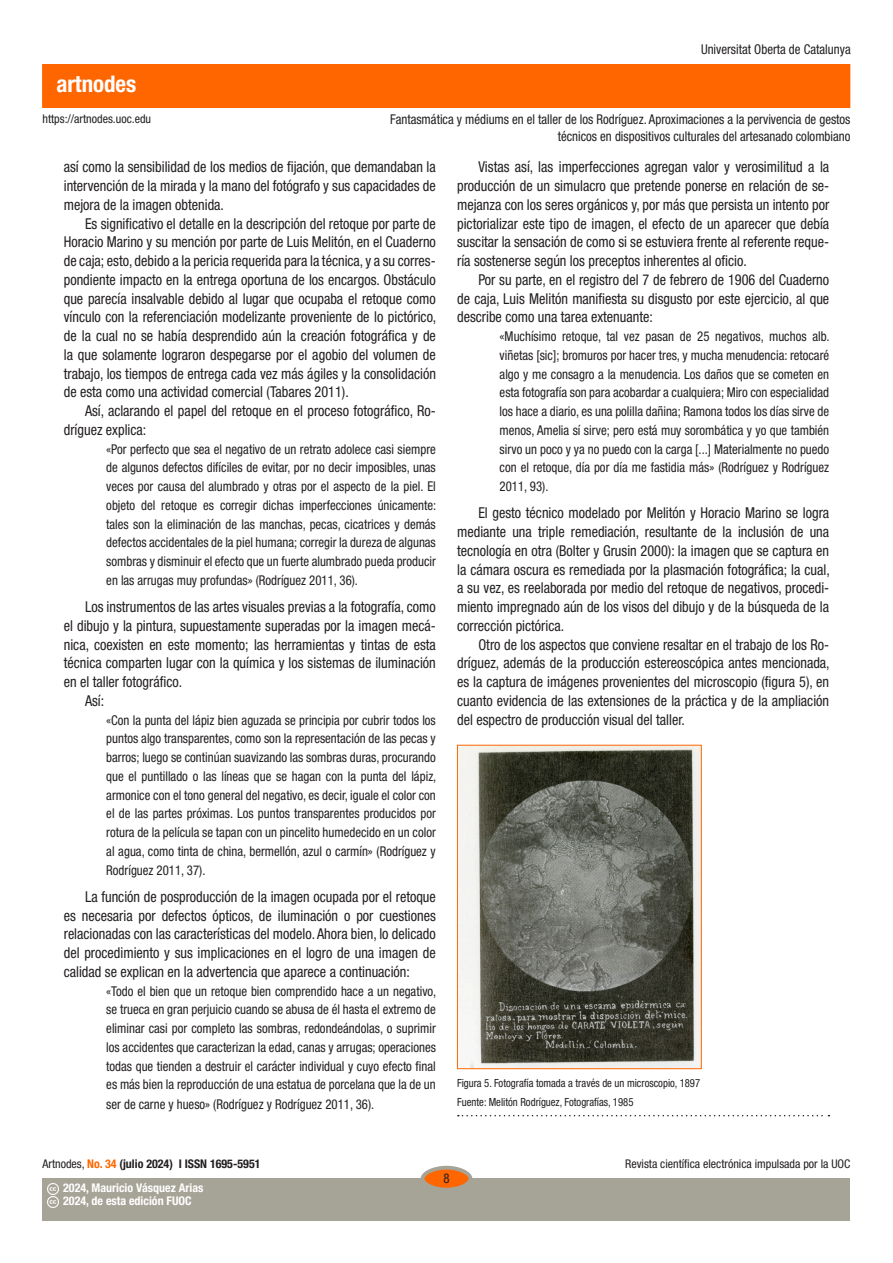
<style>
.page{position:relative;width:893px;height:1263px;background:#fff}
.page>*{position:absolute;margin:0;border:0;box-sizing:border-box;transform-origin:0 0}
.t1{font:700 condensed 22.95px "Helvetica Neue LT Std";color:#fff}
._02_texto_base{font:condensed 15px/18.8px "Helvetica Neue LT Std";color:#231f20;text-align:justify;scale:.95 1}
._02_texto_base_entrado{font:condensed 13.5px/18.8px "Helvetica Neue LT Std";color:#231f20;text-align:justify;scale:.95 1}
.t2{font:condensed 12px "Helvetica Neue LT Std";color:#231f20}
.t3{font:700 condensed 12px/13.5px "Helvetica Neue LT Std";color:#fff}
.t4{font:700 condensed 12px "Helvetica Neue LT Std";color:#231f20}
.titulo_figura{font:condensed 11.25px/19.5px "Helvetica Neue LT Std";color:#231f20;scale:.95 1}
.s1{font-weight:400}
.s2{color:#f60}
</style>
<div class="page">
<div style="left:43px;top:65px;width:807px;height:42px;background:#f60"></div>
<div style="left:43px;top:1178px;width:807px;height:42px;background:#a6a397"></div>
<div style="left:422px;top:1168px;width:48px;height:21px;background:#f60;border-radius:50%"></div>
<div style="left:421px;top:1166px;width:51px;height:25px;border:4px solid #a6a397;border-radius:50%"></div>
<svg style="left:47px;top:1183px;width:11px;height:25px"></svg>
<svg style="left:458px;top:1115px;width:371px;height:1px"></svg>
<img style="left:459px;top:747px;width:241px;height:320px">
<div style="left:457px;top:745px;width:245px;height:324px;border:1px solid #f60"></div>
<h1 class="t1" style="left:56px;top:69px;width:81px">artnodes</h1>
<p class="_02_texto_base_entrado" style="left:701px;top:40px;width:159px">Universitat Oberta de Catalunya</p>
<p class="_02_texto_base_entrado" style="left:390px;top:111px;width:486px;line-height:16.2px;text-align:right">Fantasmática y médiums en el taller de los Rodríguez. Aproximaciones a la pervivencia de gestos técnicos en dispositivos culturales del artesanado colombiano</p>
<p class="_02_texto_base" style="left:64px;top:158px;width:393px">así como la sensibilidad de los medios de fijación, que demandaban la intervención de la mirada y la mano del fotógrafo y sus capacidades de mejora de la imagen obtenida.</p>
<p class="_02_texto_base" style="left:64px;top:214px;width:394px;text-indent:21px">Es significativo el detalle en la descripción del retoque por parte de Horacio Marino y su mención por parte de Luis Melitón, en el Cuaderno de caja; esto, debido a la pericia requerida para la técnica, y a su corres&shy;pondiente impacto en la entrega oportuna de los encargos. Obstáculo que parecía insalvable debido al lugar que ocupaba el retoque como vínculo con la referenciación modelizante proveniente de lo pictórico, de la cual no se había desprendido aún la creación fotográfica y de la que solamente lograron despegarse por el agobio del volumen de trabajo, los tiempos de entrega cada vez más ágiles y la consolidación de esta como una actividad comercial (Tabares 2011).</p>
<p class="_02_texto_base" style="left:64px;top:401px;width:393px;text-indent:21px">Así, aclarando el papel del retoque en el proceso fotográfico, Ro&shy;dríguez explica:</p>
<h2 class="_02_texto_base_entrado" style="left:106px;top:439px;width:349px">«Por perfecto que sea el negativo de un retrato adolece casi siempre de algunos defectos difíciles de evitar, por no decir imposibles, unas veces por causa del alumbrado y otras por el aspecto de la piel. El objeto del retoque es corregir dichas imperfecciones únicamente: tales son la eliminación de las manchas, pecas, cicatrices y demás defectos accidentales de la piel humana; corregir la dureza de algunas sombras y disminuir el efecto que un fuerte alumbrado pueda producir en las arrugas muy profundas» (Rodríguez 2011, 36).</h2>
<p class="_02_texto_base" style="left:64px;top:597px;width:393px;text-indent:21px">Los instrumentos de las artes visuales previas a la fotografía, como el dibujo y la pintura, supuestamente superadas por la imagen mecá&shy;nica, coexisten en este momento; las herramientas y tintas de esta técnica comparten lugar con la química y los sistemas de iluminación en el taller fotográfico.</p>
<p class="_02_texto_base" style="left:85px;top:691px;width:22px">Así:</p>
<h2 class="_02_texto_base_entrado" style="left:106px;top:710px;width:349px">«Con la punta del lápiz bien aguzada se principia por cubrir todos los puntos algo transparentes, como son la representación de las pecas y barros; luego se continúan suavizando las sombras duras, procurando que el puntillado o las líneas que se hagan con la punta del lápiz, armonice con el tono general del negativo, es decir, iguale el color con el de las partes próximas. Los puntos transparentes producidos por rotura de la película se tapan con un pincelito humedecido en un color al agua, como tinta de china, bermellón, azul o carmín» (Rodríguez y Rodríguez 2011, 37).</h2>
<p class="_02_texto_base" style="left:64px;top:887px;width:393px;text-indent:21px">La función de posproducción de la imagen ocupada por el retoque es necesaria por defectos ópticos, de iluminación o por cuestiones relacionadas con las características del modelo. Ahora bien, lo delicado del procedimiento y sus implicaciones en el logro de una imagen de calidad se explican en la advertencia que aparece a continuación:</p>
<h2 class="_02_texto_base_entrado" style="left:106px;top:981px;width:349px">«Todo el bien que un retoque bien comprendido hace a un negativo, se trueca en gran perjuicio cuando se abusa de él hasta el extremo de eliminar casi por completo las sombras, redondeándolas, o suprimir los accidentes que caracterizan la edad, canas y arrugas; operaciones todas que tienden a destruir el carácter individual y cuyo efecto final es más bien la reproducción de una estatua de porcelana que la de un ser de carne y hueso» (Rodríguez y Rodríguez 2011, 36).</h2>
<p class="t2" style="left:43px;top:112px;width:110px">https://artnodes.uoc.edu</p>
<p class="_02_texto_base" style="left:457px;top:158px;width:393px;text-indent:21px">Vistas así, las imperfecciones agregan valor y verosimilitud a la producción de un simulacro que pretende ponerse en relación de se&shy;mejanza con los seres orgánicos y, por más que persista un intento por pictorializar este tipo de imagen, el efecto de un aparecer que debía suscitar la sensación de como si se estuviera frente al referente reque&shy;ría sostenerse según los preceptos inherentes al oficio.</p>
<p class="_02_texto_base" style="left:457px;top:270px;width:393px;text-indent:21px">Por su parte, en el registro del 7 de febrero de 1906 del Cuaderno de caja, Luis Melitón manifiesta su disgusto por este ejercicio, al que describe como una tarea extenuante:</p>
<h2 class="_02_texto_base_entrado" style="left:500px;top:327px;width:349px">«Muchísimo retoque, tal vez pasan de 25 negativos, muchos alb. viñetas [sic]; bromuros por hacer tres, y mucha menudencia: retocaré algo y me consagro a la menudencia. Los daños que se cometen en esta fotografía son para acobardar a cualquiera; Miro con especialidad los hace a diario, es una polilla dañina; Ramona todos los días sirve de menos, Amelia sí sirve; pero está muy sorombática y yo que también sirvo un poco y ya no puedo con la carga [...] Materialmente no puedo con el retoque, día por día me fastidia más» (Rodríguez y Rodríguez 2011, 93).</h2>
<p class="_02_texto_base" style="left:457px;top:504px;width:394px;text-indent:21px">El gesto técnico modelado por Melitón y Horacio Marino se logra mediante una triple remediación, resultante de la inclusión de una tecnología en otra (Bolter y Grusin 2000): la imagen que se captura en la cámara oscura es remediada por la plasmación fotográfica; la cual, a su vez, es reelaborada por medio del retoque de negativos, procedi&shy;miento impregnado aún de los visos del dibujo y de la búsqueda de la corrección pictórica.</p>
<p class="_02_texto_base" style="left:457px;top:635px;width:394px;text-indent:21px">Otro de los aspectos que conviene resaltar en el trabajo de los Ro&shy;dríguez, además de la producción estereoscópica antes mencionada, es la captura de imágenes provenientes del microscopio (figura 5), en cuanto evidencia de las extensiones de la práctica y de la ampliación del espectro de producción visual del taller.</p>
<p class="titulo_figura" style="left:457px;top:1073px;width:257px">Figura 5. Fotografía tomada a través de un microscopio, 1897<br>Fuente: Melitón Rodríguez, Fotografías, 1985</p>
<p class="t4" style="left:43px;top:1157px;width:219px"><span class="s1">Artnodes,</span> <span class="s2">No. 34</span> (julio 2024) I ISSN 1695-5951</p>
<p class="t2" style="left:625px;top:1157px;width:227px">Revista científica electrónica impulsada por la UOC</p>
<p class="t3" style="left:63px;top:1181px;width:142px">2024, Mauricio Vásquez Arias<br>2024, de esta edición FUOC</p>
<p class="_02_texto_base_entrado" style="left:443px;top:1169px;width:8px">8</p>
</div>
